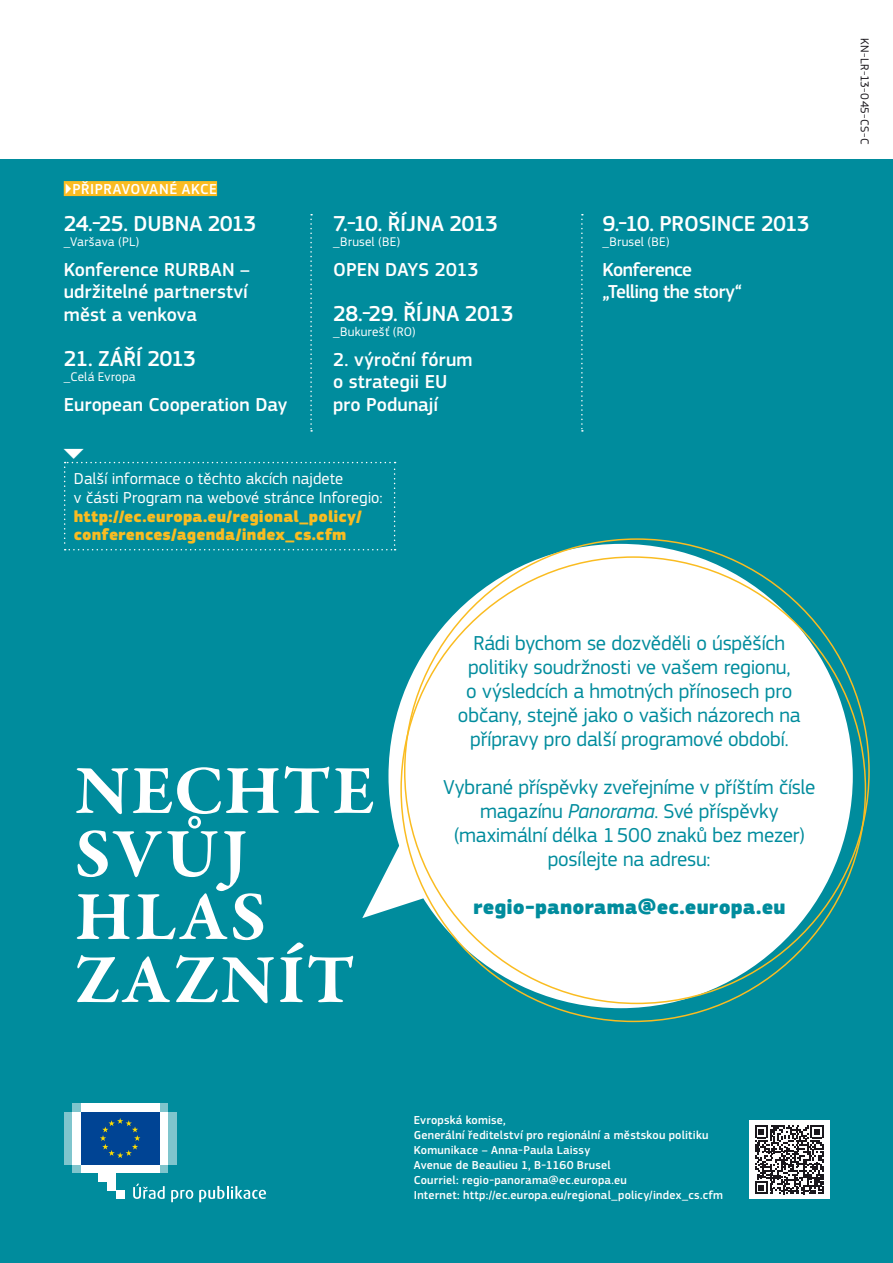
<style>
.page{position:relative;width:893px;height:1263px;background:#fff}
.page>*{position:absolute;margin:0;border:0;box-sizing:border-box;transform-origin:0 0}
.t1{font:700 70.5px/63px "Garamond Premr Pro";letter-spacing:.03em;color:#fff}
.t2{font:28.35px "PF Square Sans Pro";color:#fff}
.t3{font:500 22.5px "PF Square Sans Pro";letter-spacing:-.035em;color:#fff}
.t4{font:21px/24px "PF Square Sans Pro";letter-spacing:-.01em;color:#008c9d;text-align:center}
.t5{font:900 21px "PF Square Sans Pro";letter-spacing:.005em;color:#008c9d}
.t6{font:500 19.5px/22.5px "PF Square Sans Pro";color:#fff}
.t7{font:16.5px/18.8px "PF Square Sans Pro";letter-spacing:.005em;color:#fff}
.t8{font:900 16.5px/18.8px "PF Square Sans Pro";letter-spacing:.01em;color:#fabc21}
.t9{font:500 15px "PF Square Sans Pro";color:#fff}
.t10{font:13.05px "PF Square Sans Pro";letter-spacing:.015em;color:#fff}
.t11{font:500 12px/15px "PF Square Sans Pro";letter-spacing:.015em;color:#fff}
.t12{font:12px "PF Square Sans Pro";letter-spacing:.035em;color:#1a171c}
.s1{font-style:italic}
</style>
<div class="page">
<div style="left:0;top:159px;width:893px;height:1104px;background:#008c9d"></div>
<svg style="left:362px;top:830px;width:66px;height:88px"></svg>
<div style="left:388px;top:544px;width:465px;height:464px;background:#fff;border-radius:50%"></div>
<svg style="left:310px;top:214px;width:2px;height:218px"></svg>
<svg style="left:581px;top:214px;width:2px;height:218px"></svg>
<div style="left:64px;top:181px;width:153px;height:15px;background:#fabc21"></div>
<svg style="left:72px;top:1164px;width:96px;height:9px"></svg>
<svg style="left:72px;top:1103px;width:96px;height:9px"></svg>
<div style="left:81px;top:1103px;width:78px;height:9px;background:#fff"></div>
<div style="left:81px;top:1164px;width:78px;height:9px;background:#fff"></div>
<div style="left:159px;top:1112px;width:9px;height:52px;background:#fff"></div>
<div style="left:168px;top:1112px;width:9px;height:52px;background:#7fc5cd"></div>
<div style="left:72px;top:1112px;width:9px;height:52px;background:#fff"></div>
<div style="left:64px;top:1112px;width:8px;height:52px;background:#7fc5cd"></div>
<div style="left:98px;top:1164px;width:18px;height:17px;background:#fff"></div>
<div style="left:107px;top:1164px;width:9px;height:26px;background:#fff"></div>
<div style="left:116px;top:1190px;width:8px;height:9px;background:#fff"></div>
<div style="left:81px;top:1112px;width:78px;height:52px;background:#004494"></div>
<svg style="left:100px;top:1118px;width:40px;height:40px"></svg>
<svg style="left:133px;top:1183px;width:32px;height:16px"></svg>
<svg style="left:171px;top:1190px;width:22px;height:12px"></svg>
<svg style="left:199px;top:1186px;width:67px;height:16px"></svg>
<svg style="left:64px;top:462px;width:332px;height:88px"></svg>
<div style="left:749px;top:1120px;width:80px;height:79px;background:#fff"></div>
<svg style="left:755px;top:1125px;width:68px;height:69px"></svg>
<p class="t9" style="left:64px;top:180px;width:50px">▶PŘIPRAVOVANÉ</p>
<p class="t9" style="left:182px;top:180px;width:37px">AKC E</p>
<p class="t3" style="left:64px;top:210px;width:194px">24.-25. dub na 2013</p>
<p class="t10" style="left:64px;top:234px;width:77px">_Varšava (PL)</p>
<p class="t6" style="left:64px;top:259px;width:188px;text-align:justify">Konference RURBAN – udržitelné partnerství měst a venkova</p>
<p class="t3" style="left:64px;top:345px;width:134px">21. září 2013</p>
<p class="t10" style="left:64px;top:369px;width:73px">_Celá Evropa</p>
<p class="t6" style="left:64px;top:394px;width:225px">European Cooperation Day</p>
<h2 class="t2" style="left:90px;top:445px;width:18px;rotate:90deg">▶</h2>
<p class="t3" style="left:333px;top:210px;width:166px">7.-10. říj na 2013</p>
<p class="t10" style="left:333px;top:234px;width:69px">_Brusel (BE)</p>
<p class="t6" style="left:333px;top:259px;width:147px">OPEN DAYS 2013</p>
<p class="t3" style="left:333px;top:300px;width:182px">28.-29. říj na 2013</p>
<p class="t10" style="left:333px;top:324px;width:84px">_Bukurešť (RO)</p>
<p class="t6" style="left:333px;top:349px;width:141px">2. výroční fórum o strategii EU pro Podunají</p>
<p class="t7" style="left:74px;top:469px;width:310px">Další informace o těchto akcích najdete<br>v části Program na webové stránce Inforegio:</p>
<p class="t8" style="left:74px;top:507px;width:289px">http://ec.europa.eu/regional_policy/ conferences/agenda/index_cs.cfm</p>
<p class="t3" style="left:602px;top:210px;width:209px">9.-10. prosi nce 2013</p>
<p class="t10" style="left:602px;top:234px;width:69px">_Brusel (BE)</p>
<p class="t6" style="left:602px;top:259px;width:141px">Konference „Telling the story“</p>
<h1 class="t1" style="left:75px;top:760px;width:302px">NECHTE<br>SVŮJ<br>HLAS<br>ZAZNÍT</h1>
<p class="t4" style="left:458px;top:631px;width:344px">Rádi bychom se dozvěděli o úspěších politiky soudržnosti ve vašem regionu,<br>o výsledcích a hmotných přínosech pro občany, stejně jako o vašich názorech na přípravy pro další programové období.</p>
<p class="t4" style="left:443px;top:775px;width:374px">Vybrané příspěvky zveřejníme v příštím čísle magazínu <span class="s1">Panorama</span>. Své příspěvky (maximální délka 1500 znaků bez mezer) posílejte na adresu:</p>
<p class="t5" style="left:473px;top:894px;width:314px">regio-panorama@ec.europa.eu</p>
<p class="t11" style="left:414px;top:1113px;width:311px">Evropská komise,<br>Generální ředitelství pro regionální a městskou politiku Komunikace – Anna-Paula Laissy<br>Avenue de Beaulieu 1, B-1160 Brusel<br>Courriel: regio-panorama@ec.europa.eu<br>Internet: http://ec.europa.eu/regional_policy/index_cs.cfm</p>
<p class="t12" style="left:872px;top:38px;width:107px;rotate:90deg">KN-LR-13-045-CS-C</p>
</div>
